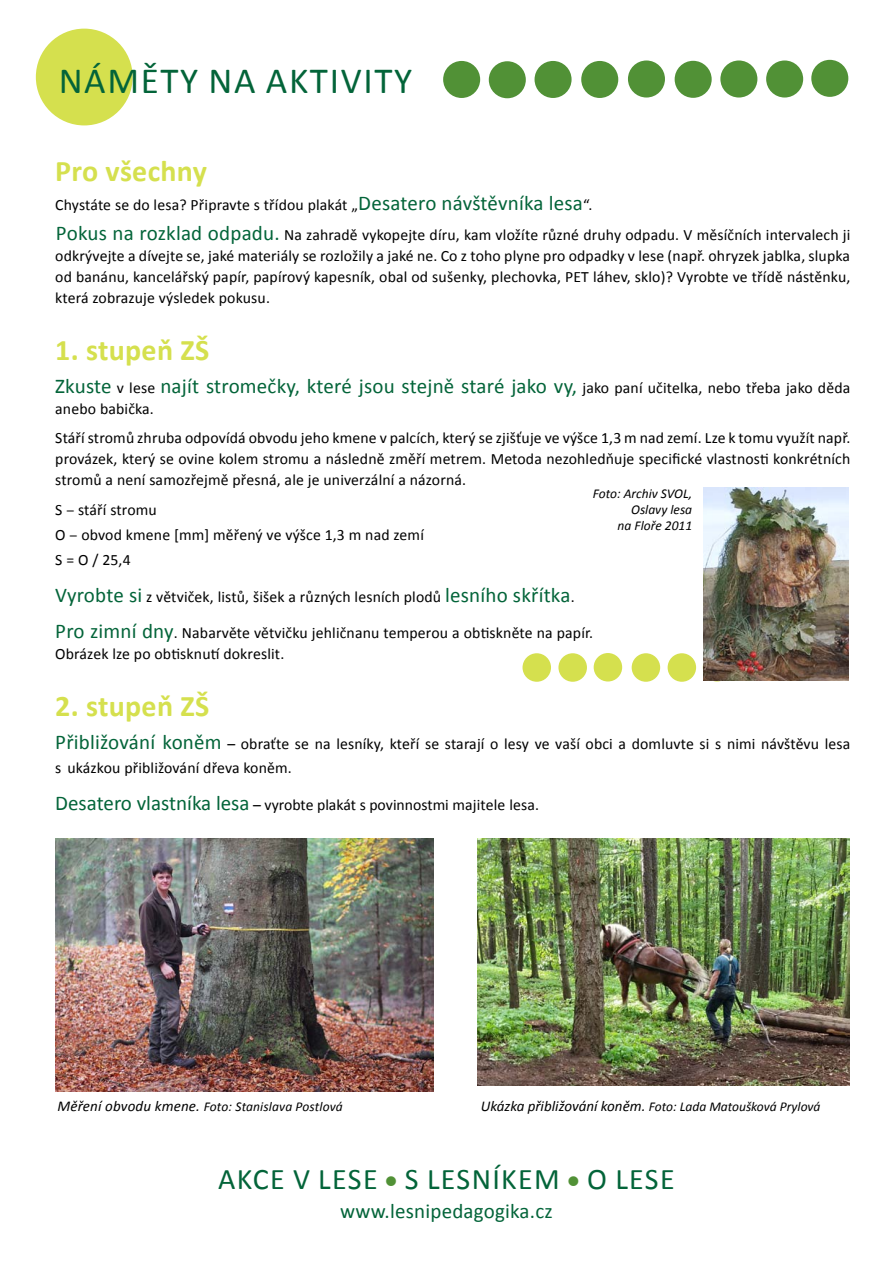
<style>
.page{position:relative;width:893px;height:1263px;background:#fff}
.page>*{position:absolute;margin:0;border:0;box-sizing:border-box;transform-origin:0 0}
.t1{font:37.2px "Calibri";letter-spacing:.045em;color:#036439}
.t2{font:700 30px "Calibri";letter-spacing:.01em;color:#d5e04e}
.t3{font:30px "Calibri";color:#036439}
.t4{font:21px "Calibri";letter-spacing:.01em;color:#036439}
.t5{font:15.75px/21px "Calibri";letter-spacing:.01em;color:#000}
.t6{font:italic 13.5px/16.2px "Calibri";color:#000;text-align:right}
.s1{font-size:21px;color:#036439}
.s2{font-size:15.75px;color:#000}
.s3{font-family:"Myriad Pro"}
.s4{font-size:15px}
</style>
<div class="page">
<div style="left:522px;top:653px;width:29px;height:29px;background:#d5e04e;border-radius:50%"></div>
<div style="left:558px;top:653px;width:29px;height:29px;background:#d5e04e;border-radius:50%"></div>
<div style="left:594px;top:653px;width:28px;height:28px;background:#d5e04e;border-radius:50%"></div>
<div style="left:632px;top:653px;width:28px;height:29px;background:#d5e04e;border-radius:50%"></div>
<div style="left:668px;top:653px;width:28px;height:29px;background:#d5e04e;border-radius:50%"></div>
<div style="left:36px;top:29px;width:97px;height:96px;background:#d5e04e;border-radius:50%"></div>
<div style="left:443px;top:61px;width:37px;height:37px;background:#519136;border-radius:50%"></div>
<div style="left:581px;top:61px;width:37px;height:37px;background:#519136;border-radius:50%"></div>
<div style="left:535px;top:61px;width:37px;height:37px;background:#519136;border-radius:50%"></div>
<div style="left:489px;top:61px;width:37px;height:37px;background:#519136;border-radius:50%"></div>
<div style="left:628px;top:60px;width:37px;height:38px;background:#519136;border-radius:50%"></div>
<div style="left:766px;top:60px;width:37px;height:38px;background:#519136;border-radius:50%"></div>
<div style="left:720px;top:60px;width:37px;height:38px;background:#519136;border-radius:50%"></div>
<div style="left:675px;top:61px;width:37px;height:37px;background:#519136;border-radius:50%"></div>
<div style="left:811px;top:60px;width:37px;height:37px;background:#519136;border-radius:50%"></div>
<img style="left:703px;top:487px;width:145px;height:194px">
<img style="left:55px;top:839px;width:379px;height:252px">
<img style="left:478px;top:839px;width:371px;height:246px">
<h1 class="t1" style="left:59px;top:57px;width:355px">Náměty na aktivity</h1>
<h2 class="t2" style="left:55px;top:152px;width:153px">Pro všechny</h2>
<p class="t5" style="left:55px;top:190px;width:797px;line-height:29.5px">Chystáte se do lesa? Připravte s třídou plakát „<span class="s1">Desatero návštěvníka lesa</span>“.<br><span class="s1">pokus na rozklad odpadu.</span> N a zahradě vykopejte díru, kam vložíte různé druhy odpadu. V měsíčních intervalech ji</p>
<p class="t5" style="left:55px;top:245px;width:797px;text-align:justify">odkrývejte a dívejte se, jaké materiály se rozložily a jaké ne. Co z toho plyne pro odpadky v lese (např. ohryzek jablka, slupka od banánu, kancelářský papír, papírový kapesník, obal od sušenky, plechovka, PET láhev, sklo)? Vyrobte ve třídě nástěnku, která zobrazuje výsledek pokusu.</p>
<h2 class="t2" style="left:55px;top:331px;width:156px">1. stupeň ZŠ</h2>
<h3 class="t4" style="left:55px;top:372px;width:796px">Zkuste <span class="s2">v lese</span> najít stromečky, které jsou stejně staré jako vy, <span class="s2">jako paní učitelka, nebo třeba jako děda</span></h3>
<p class="t5" style="left:55px;top:394px;width:797px;line-height:29.5px">anebo babička.<br>Stáří stromů zhruba odpovídá obvodu jeho kmene v palcích, který se zjišťuje ve výšce 1,3 m nad zemí. Lze k tomu využít např.</p>
<p class="t5" style="left:55px;top:448px;width:796px">provázek, který se ovine kolem stromu a následně změří metrem. Metoda nezohledňuje specifické vlastnosti konkrétních stromů a není samozřejmě přesná, ale je univerzální a názorná.</p>
<p class="t5" style="left:55px;top:497px;width:370px;line-height:25.2px">S <span class="s3">–</span> stáří stromu<br>O <span class="s3">–</span> obvod kmene [mm] měřený ve výšce 1,3 m nad zemí<br>S = O / 25,4</p>
<p class="t5" style="left:55px;top:586px;width:521px"><span class="s1">Vyrobte si</span> z větviček, listů, šišek a různých lesních plodů <span class="s1">lesního skřítka</span>.</p>
<p class="t5" style="left:55px;top:622px;width:539px"><span class="s1">Pro zimní dny</span>. Nabarvěte větvičku jehličnanu temperou a obtiskněte na papír.<br>Obrázek lze po obtisknutí dokreslit.</p>
<h2 class="t2" style="left:55px;top:687px;width:156px">2. stupeň ZŠ</h2>
<p class="t5" style="left:55px;top:732px;width:797px;line-height:24px"><span class="s1">Přibližování koněm</span> – obraťte se na lesníky, kteří se starají o lesy ve vaší obci a domluvte si s nimi návštěvu lesa s ukázkou přibližování dřeva koněm.</p>
<p class="t5" style="left:55px;top:794px;width:485px"><span class="s1">Desatero vlastníka lesa</span> – vyrobte plakát s povinnostmi majitele lesa.</p>
<p class="t6" style="left:593px;top:484px;width:101px">Foto: Archiv SVOL,<br>Oslavy lesa<br>na Floře 2011</p>
<p class="t6" style="left:57px;top:1097px;width:287px"><span class="s4">Měření obvodu kmene.</span> Foto: Stanislava Postlová</p>
<p class="t6" style="left:481px;top:1097px;width:341px"><span class="s4">Ukázka přibližování koněm.</span> Foto: Lada Matoušková Prylová</p>
<h2 class="t3" style="left:218px;top:1160px;width:115px">AKCE V LESE</h2>
<h2 class="t3" style="left:405px;top:1160px;width:38px">S LESNÍ</h2>
<h2 class="t3" style="left:501px;top:1160px;width:37px">KEM</h2>
<h2 class="t3" style="left:587px;top:1160px;width:43px">O LESE</h2>
<h3 class="t4" style="left:340px;top:1198px;width:214px">www.lesnipedagogika.cz</h3>
</div>
